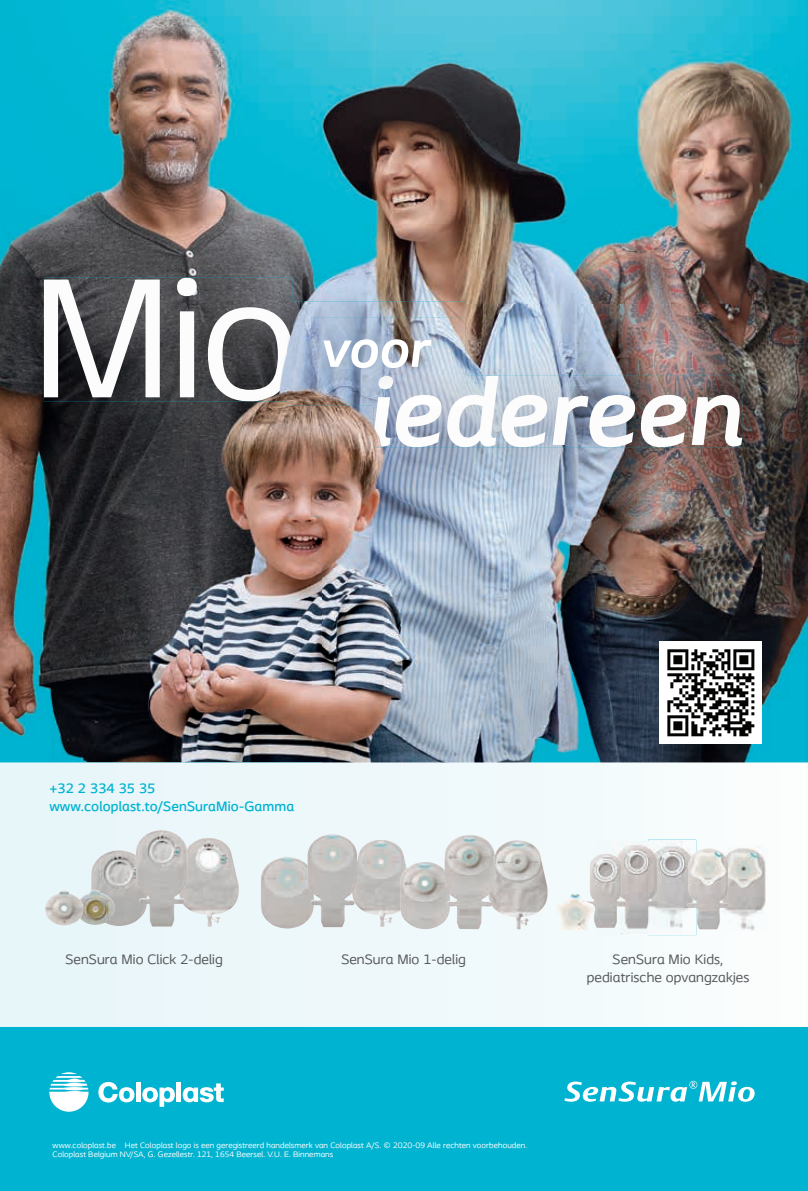
<style>
.page{position:relative;width:808px;height:1191px;background:#00b3d0}
.page>*{position:absolute;margin:0;border:0;box-sizing:border-box;transform-origin:0 0}
.t1{font:14.25px/18px "Coloplast";letter-spacing:.01em;color:#57585a;text-align:center}
.t2{font:500 14.25px/18px "Coloplast";letter-spacing:.01em;color:#00b3d0}
.t3{font:8.25px/9px "Coloplast";letter-spacing:.01em;color:#fff}
</style>
<div class="page">
<img style="left:0;top:0;width:754px;height:304px">
<img style="left:754px;top:0;width:54px;height:317px">
<img style="left:0;top:304px;width:53px;height:433px">
<img style="left:466px;top:304px;width:289px;height:13px">
<img style="left:53px;top:401px;width:270px;height:361px">
<img style="left:323px;top:516px;width:485px;height:246px">
<img style="left:44px;top:277px;width:248px;height:124px">
<img style="left:311px;top:317px;width:497px;height:199px">
<img style="left:373px;top:376px;width:369px;height:71px">
<img style="left:288px;top:301px;width:178px;height:105px">
<img style="left:288px;top:301px;width:4px;height:100px">
<img style="left:311px;top:317px;width:155px;height:89px">
<img style="left:373px;top:376px;width:93px;height:30px">
<img style="left:323px;top:339px;width:108px;height:29px">
<div style="left:660px;top:642px;width:102px;height:102px;background:#fff"></div>
<svg style="left:667px;top:649px;width:88px;height:88px"></svg>
<svg style="left:667px;top:649px;width:87px;height:87px"></svg>
<svg style="left:0;top:762px;width:808px;height:265px;background:#eaf2f4"></svg>
<img style="left:648px;top:839px;width:48px;height:96px">
<img style="left:596px;top:841px;width:87px;height:93px">
<img style="left:584px;top:854px;width:43px;height:73px">
<img style="left:555px;top:893px;width:40px;height:38px">
<img style="left:721px;top:845px;width:46px;height:85px">
<img style="left:687px;top:849px;width:42px;height:80px">
<img style="left:179px;top:838px;width:41px;height:88px">
<img style="left:102px;top:850px;width:17px;height:5px">
<img style="left:144px;top:830px;width:17px;height:6px">
<img style="left:76px;top:889px;width:39px;height:36px">
<svg style="left:51px;top:890px;width:13px;height:7px"></svg>
<img style="left:352px;top:840px;width:41px;height:86px">
<img style="left:260px;top:855px;width:27px;height:64px">
<svg style="left:316px;top:834px;width:13px;height:5px"></svg>
<img style="left:500px;top:840px;width:17px;height:6px">
<img style="left:400px;top:861px;width:44px;height:68px">
<img style="left:444px;top:834px;width:51px;height:95px">
<svg style="left:564px;top:1080px;width:191px;height:21px"></svg>
<svg style="left:49px;top:1072px;width:40px;height:39px"></svg>
<svg style="left:98px;top:1082px;width:36px;height:20px"></svg>
<div style="left:136px;top:1082px;width:5px;height:20px;background:#fff"></div>
<div style="left:176px;top:1082px;width:5px;height:20px;background:#fff"></div>
<svg style="left:142px;top:1087px;width:33px;height:19px"></svg>
<svg style="left:183px;top:1083px;width:41px;height:19px"></svg>
<h1 class="t2" style="left:49px;top:779px;width:246px">+32 2 334 35 35 www.coloplast.to/SenSuraMio-Gamma</h1>
<h1 class="t1" style="left:65px;top:950px;width:159px">SenSura Mio Click 2-delig</h1>
<h1 class="t1" style="left:341px;top:950px;width:126px">SenSura Mio 1-delig</h1>
<h1 class="t1" style="left:587px;top:950px;width:164px">SenSura Mio Kids, pediatrische opvangzakjes</h1>
<p class="t3" style="left:53px;top:1140px;width:476px">www.coloplast.be Het Coloplast logo is een geregistreerd handelsmerk van Coloplast A/S. © 2020-09 Alle rechten voorbehouden.<br>Coloplast Belgium NV/SA, G. Gezellestr. 121, 1654 Beersel. V.U. E. Binnemans</p>
</div>
